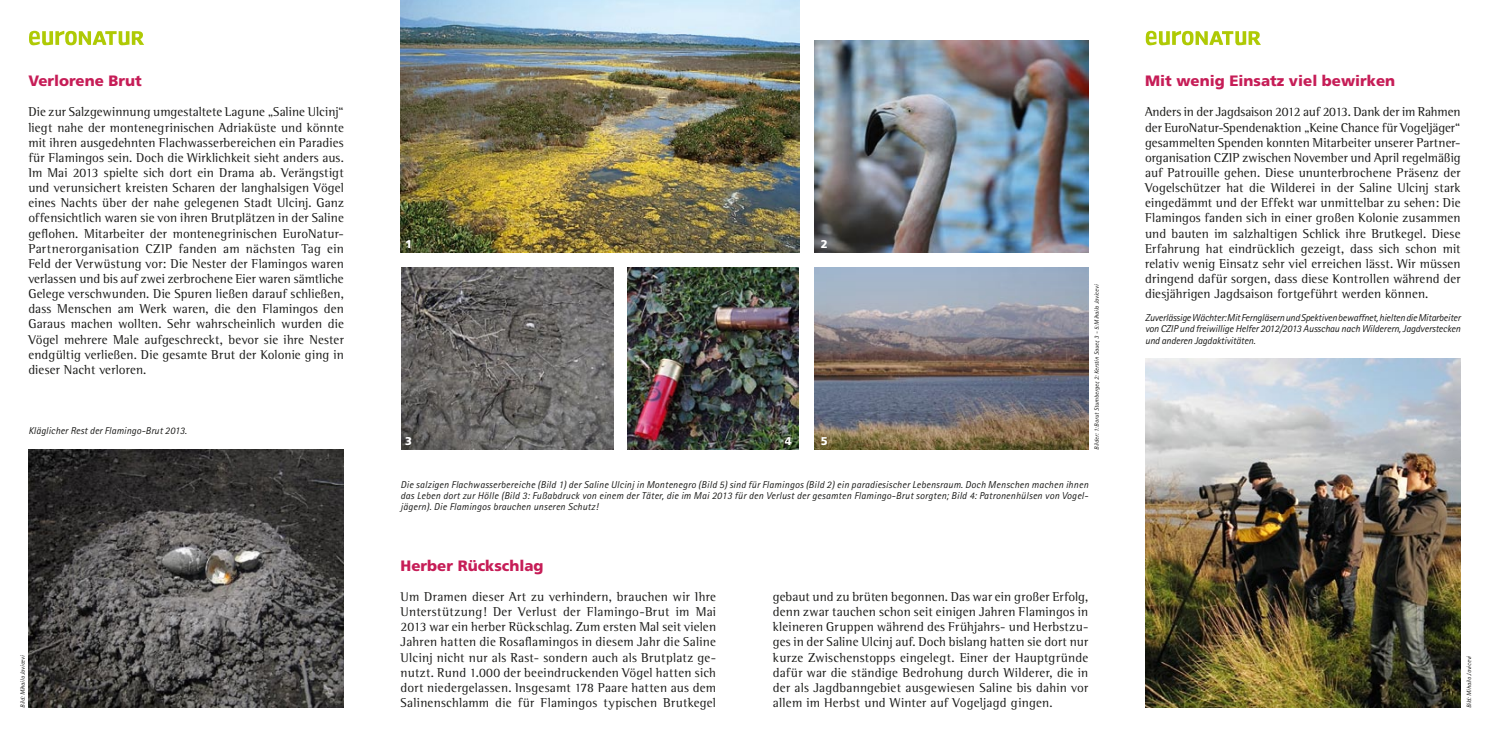
<style>
.page{position:relative;width:1489px;height:745px;background:#fff}
.page>*{position:absolute;margin:0;border:0;box-sizing:border-box;transform-origin:0 0}
.t1{font:900 15px "Frutiger";color:#c61d57}
.t2{font:13.12px/15.1px "Rotis Semi Serif";letter-spacing:.015em;color:#1a1a18;text-align:justify}
.t3{font:900 11.25px "Frutiger";color:#fff}
.t4{font:italic 10px/11.2px "Rotis Sans Serif";letter-spacing:.02em;color:#1a1a18}
.t5{font:italic 6.25px "Rotis Sans Serif";color:#1a1a18}
</style>
<div class="page">
<svg style="left:29px;top:31px;width:115px;height:14px"></svg>
<svg style="left:1145px;top:31px;width:115px;height:14px"></svg>
<img style="left:814px;top:41px;width:274px;height:211px">
<img style="left:400px;top:0;width:399px;height:252px">
<img style="left:1145px;top:358px;width:315px;height:348px">
<img style="left:28px;top:449px;width:316px;height:257px">
<img style="left:401px;top:268px;width:212px;height:181px">
<img style="left:814px;top:268px;width:274px;height:181px">
<img style="left:627px;top:268px;width:171px;height:181px">
<p class="t1" style="left:28px;top:72px;width:115px">Verlorene Brut</p>
<p class="t2" style="left:28px;top:104px;width:317px">Die zur Salzgewinnung umgestaltete Lagune „Saline Ulcinj“ liegt nahe der montenegrinischen Adriaküste und könnte mit ihren ausgedehnten Flachwasserbereichen ein Paradies für Flamingos sein. Doch die Wirklichkeit sieht anders aus.<br>Im Mai 2013 spielte sich dort ein Drama ab. Verängstigt und verunsichert kreisten Scharen der langhalsigen Vögel eines Nachts über der nahe gelegenen Stadt Ulcinj. Ganz offensichtlich waren sie von ihren Brutplätzen in der Saline geflohen. Mitarbeiter der montenegrinischen EuroNatur-Partnerorganisation CZIP fanden am nächsten Tag ein Feld der Verwüstung vor: Die Nester der Flamingos waren verlassen und bis auf zwei zerbrochene Eier waren sämtliche Gelege verschwunden. Die Spuren ließen darauf schließen, dass Menschen am Werk waren, die den Flamingos den Garaus machen wollten. Sehr wahrscheinlich wurden die Vögel mehrere Male aufgeschreckt, bevor sie ihre Nester endgültig verließen. Die gesamte Brut der Kolonie ging in dieser Nacht verloren.</p>
<p class="t4" style="left:28px;top:425px;width:160px">Kläglicher Rest der Flamingo-Brut 2013.</p>
<p class="t5" style="left:19px;top:707px;width:54px;rotate:-90deg">Bild: Mihailo Jovicevi</p>
<p class="t3" style="left:405px;top:237px;width:8px">1</p>
<p class="t3" style="left:820px;top:237px;width:8px">2</p>
<p class="t3" style="left:405px;top:434px;width:8px">3</p>
<p class="t3" style="left:785px;top:434px;width:8px">4</p>
<p class="t3" style="left:820px;top:434px;width:8px">5</p>
<p class="t5" style="left:1092px;top:449px;width:166px;rotate:-90deg">Bilder: 1: Borut Stumberger, 2: Kerstin Sauer, 3 - 5: Mihailo Jovicevi</p>
<p class="t4" style="left:400px;top:478px;width:689px">Die salzigen Flachwasserbereiche (Bild 1) der Saline Ulcinj in Montenegro (Bild 5) sind für Flamingos (Bild 2) ein paradiesischer Lebensraum. Doch Menschen machen ihnen das Leben dort zur Hölle (Bild 3: Fußabdruck von einem der Täter, die im Mai 2013 für den Verlust der gesamten Flamingo-Brut sorgten; Bild 4: Patronenhülsen von Vogel&shy;jägern). Die Flamingos brauchen unseren Schutz!</p>
<p class="t1" style="left:400px;top:556px;width:144px">Herber Rückschlag</p>
<p class="t2" style="left:400px;top:588px;width:317px">Um Dramen dieser Art zu verhindern, brauchen wir Ihre Unterstützung! Der Verlust der Flamingo-Brut im Mai 2013 war ein herber Rückschlag. Zum ersten Mal seit vielen Jahren hatten die Rosaflamingos in diesem Jahr die Saline Ulcinj nicht nur als Rast- sondern auch als Brutplatz ge&shy;nutzt. Rund 1.000 der beeindruckenden Vögel hatten sich dort niedergelassen. Insgesamt 178 Paare hatten aus dem Salinenschlamm die für Flamingos typischen Brutkegel</p>
<p class="t2" style="left:772px;top:588px;width:317px">gebaut und zu brüten begonnen. Das war ein großer Erfolg, denn zwar tauchen schon seit einigen Jahren Flamingos in kleineren Gruppen während des Frühjahrs- und Herbstzu&shy;ges in der Saline Ulcinj auf. Doch bislang hatten sie dort nur kurze Zwischenstopps eingelegt. Einer der Hauptgründe dafür war die ständige Bedrohung durch Wilderer, die in der als Jagdbanngebiet ausgewiesen Saline bis dahin vor allem im Herbst und Winter auf Vogeljagd gingen.</p>
<p class="t1" style="left:1144px;top:72px;width:252px">Mit wenig Einsatz viel bewirken</p>
<p class="t2" style="left:1144px;top:104px;width:317px">Anders in der Jagdsaison 2012 auf 2013. Dank der im Rahmen der EuroNatur-Spendenaktion „Keine Chance für Vogeljäger“ gesammelten Spenden konnten Mitarbeiter unserer Partner&shy;organisation CZIP zwischen November und April regelmäßig auf Patrouille gehen. Diese ununterbrochene Präsenz der Vogelschützer hat die Wilderei in der Saline Ulcinj stark eingedämmt und der Effekt war unmittelbar zu sehen: Die Flamingos fanden sich in einer großen Kolonie zusammen und bauten im salzhaltigen Schlick ihre Brutkegel. Diese Erfahrung hat eindrücklich gezeigt, dass sich schon mit relativ wenig Einsatz sehr viel erreichen lässt. Wir müssen dringend dafür sorgen, dass diese Kontrollen während der diesjährigen Jagdsaison fortgeführt werden können.</p>
<p class="t4" style="left:1144px;top:312px;width:317px;text-align:justify">Zuverlässige Wächter: Mit Ferngläsern und Spektiven bewaffnet, hielten die Mitarbeiter von CZIP und freiwillige Helfer 2012/2013 Ausschau nach Wilderern, Jagdverstecken und anderen Jagdaktivitäten.</p>
<p class="t5" style="left:1465px;top:707px;width:54px;rotate:-90deg">Bild: Mihailo Jovicevi</p>
</div>
